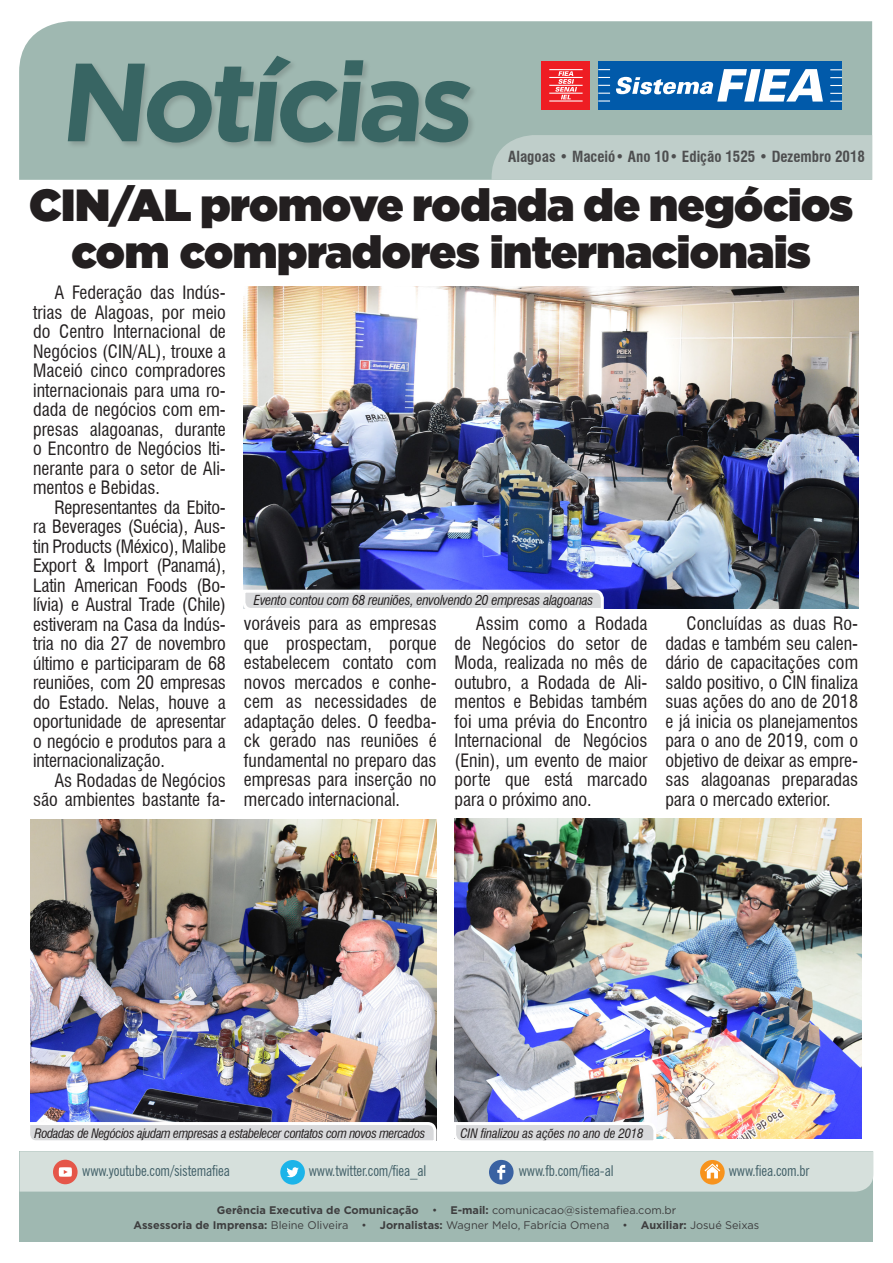
<style>
.page{position:relative;width:893px;height:1263px;background:#fff}
.page>*{position:absolute;margin:0;border:0;box-sizing:border-box;transform-origin:0 0}
.t1{font:700 110.85px "Gotham";color:#386563}
.texto{font:900 45px "Gotham";letter-spacing:-.01em;color:#231f20}
.texto-2{font:condensed 18px/19.5px "Swiss 721 BT";color:#231f20;text-align:justify}
.t2{font:condensed 15px "News Gothic BT";letter-spacing:-.01em;color:#436169}
.t3{font:700 condensed 15px "Swiss 721 BT";color:#4e4f50}
.texto-3{font:italic condensed 13.5px "Swiss 721 BT";letter-spacing:-.02em;color:#231f20}
.texto-4{font:italic condensed 12.75px "Swiss 721 BT";letter-spacing:-.03em;color:#231f20}
.texto-5{font:italic condensed 12.75px "Swiss 721 BT";letter-spacing:-.01em;color:#231f20}
.t4{font:11.1px/15px "Gotham";color:#3e3e3f;text-align:center}
.s1{font-weight:700}
</style>
<div class="page">
<div style="left:20px;top:1151px;width:853px;height:91px;background:#9fb8b1"></div>
<div style="left:19px;top:21px;width:853px;height:159px;background:#9fb8b1"></div>
<div style="left:492px;top:135px;width:380px;height:45px;background:#bfceca"></div>
<div style="left:66px;top:55px;width:412px;height:95px;background:#231f20;opacity:.18"></div>
<div style="left:598px;top:61px;width:244px;height:48px;background:#015aaa"></div>
<div style="left:541px;top:61px;width:49px;height:48px;background:#ee1d23"></div>
<svg style="left:555px;top:71px;width:22px;height:28px"></svg>
<hr style="left:549px;top:77px;width:34px;height:1px;background:#fff">
<hr style="left:549px;top:100px;width:34px;height:2px;background:#fff">
<hr style="left:549px;top:93px;width:34px;height:1px;background:#fff">
<hr style="left:549px;top:85px;width:34px;height:1px;background:#fff">
<hr style="left:549px;top:69px;width:34px;height:1px;background:#fff">
<svg style="left:598px;top:77px;width:12px;height:1px"></svg>
<svg style="left:598px;top:100px;width:12px;height:2px"></svg>
<svg style="left:598px;top:93px;width:12px;height:1px"></svg>
<svg style="left:598px;top:85px;width:12px;height:1px"></svg>
<svg style="left:598px;top:69px;width:12px;height:1px"></svg>
<svg style="left:830px;top:77px;width:12px;height:1px"></svg>
<svg style="left:830px;top:101px;width:12px;height:1px"></svg>
<svg style="left:830px;top:93px;width:12px;height:1px"></svg>
<svg style="left:830px;top:85px;width:12px;height:1px"></svg>
<svg style="left:830px;top:69px;width:12px;height:1px"></svg>
<svg style="left:616px;top:69px;width:207px;height:33px"></svg>
<svg style="left:20px;top:1151px;width:853px;height:40px;background:#d2dbd7"></svg>
<img style="left:244px;top:286px;width:615px;height:322px">
<svg style="left:243px;top:588px;width:362px;height:21px"></svg>
<img style="left:455px;top:818px;width:406px;height:321px">
<svg style="left:454px;top:1120px;width:204px;height:21px"></svg>
<img style="left:30px;top:820px;width:407px;height:300px">
<svg style="left:30px;top:1120px;width:407px;height:21px"></svg>
<h1 class="t1" style="left:58px;top:29px;width:429px">Notícias</h1>
<p class="t3" style="left:508px;top:148px;width:358px">Alagoas • Maceió• Ano 10• Edição 1525 • Dezembro 2018</p>
<p class="texto" style="left:29px;top:173px;width:826px">CIN/AL promove rodada de negócios</p>
<p class="texto" style="left:72px;top:219px;width:741px">com compradores internacionais</p>
<p class="texto-2" style="left:33px;top:283px;width:194px;text-indent:21px">A Federação das Indús&shy;trias de Alagoas, por meio do Centro Internacional de Negócios (CIN/AL), trouxe a Maceió cinco compradores internacionais para uma ro&shy;dada de negócios com em&shy;presas alagoanas, durante o Encontro de Negócios Iti&shy;nerante para o setor de Ali&shy;mentos e Bebidas.</p>
<p class="texto-2" style="left:33px;top:497px;width:194px;text-indent:21px">Representantes da Ebito&shy;ra Beverages (Suécia), Aus&shy;tin Products (México), Malibe Export &amp; Import (Panamá), Latin American Foods (Bo&shy;lívia) e Austral Trade (Chile) estiveram na Casa da Indús&shy;tria no dia 27 de novembro último e participaram de 68 reuniões, com 20 empresas do Estado. Nelas, houve a oportunidade de apresentar o negócio e produtos para a internacionalização.</p>
<p class="texto-2" style="left:33px;top:770px;width:194px;text-align:right">As Rodadas de Negócios são ambientes bastante fa-</p>
<p class="texto-3" style="left:254px;top:592px;width:341px">Evento contou com 68 reuniões, envolvendo 20 empresas alagoanas</p>
<p class="texto-2" style="left:244px;top:614px;width:194px">voráveis para as empresas que prospectam, porque estabelecem contato com novos mercados e conhe&shy;cem as necessidades de adaptação deles. O feedba&shy;ck gerado nas reuniões é fundamental no preparo das empresas para inserção no mercado internacional.</p>
<p class="texto-2" style="left:455px;top:614px;width:194px;text-indent:21px">Assim como a Rodada de Negócios do setor de Moda, realizada no mês de outubro, a Rodada de Ali&shy;mentos e Bebidas também foi uma prévia do Encontro Internacional de Negócios (Enin), um evento de maior porte que está marcado para o próximo ano.</p>
<p class="texto-2" style="left:665px;top:614px;width:194px;text-indent:21px">Concluídas as duas Ro&shy;dadas e também seu calen&shy;dário de capacitações com saldo positivo, o CIN finaliza suas ações do ano de 2018 e já inicia os planejamentos para o ano de 2019, com o objetivo de deixar as empre&shy;sas alagoanas preparadas para o mercado exterior.</p>
<p class="texto-4" style="left:34px;top:1125px;width:393px">Rodadas de Negócios ajudam empresas a estabelecer contatos com novos mercados</p>
<p class="texto-5" style="left:460px;top:1125px;width:185px">CIN finalizou as ações no ano de 2018</p>
<p class="t2" style="left:82px;top:1161px;width:149px">www.youtube.com/sistemafiea</p>
<p class="t2" style="left:309px;top:1161px;width:119px">www.twitter.com/fiea_al</p>
<p class="t2" style="left:519px;top:1161px;width:96px">www.fb.com/fiea-al</p>
<p class="t2" style="left:729px;top:1161px;width:82px">www.fiea.com.br</p>
<p class="t4" style="left:134px;top:1203px;width:627px"><span class="s1">Gerência Executiva de Comunicação</span> • <span class="s1">E-mail:</span> comunicacao@sistemafiea.com.br<br><span class="s1">Assessoria de Imprensa:</span> Bleine Oliveira • <span class="s1">Jornalistas:</span> Wagner Melo, Fabrícia Omena • <span class="s1">Auxiliar:</span> Josué Seixas</p>
</div>
